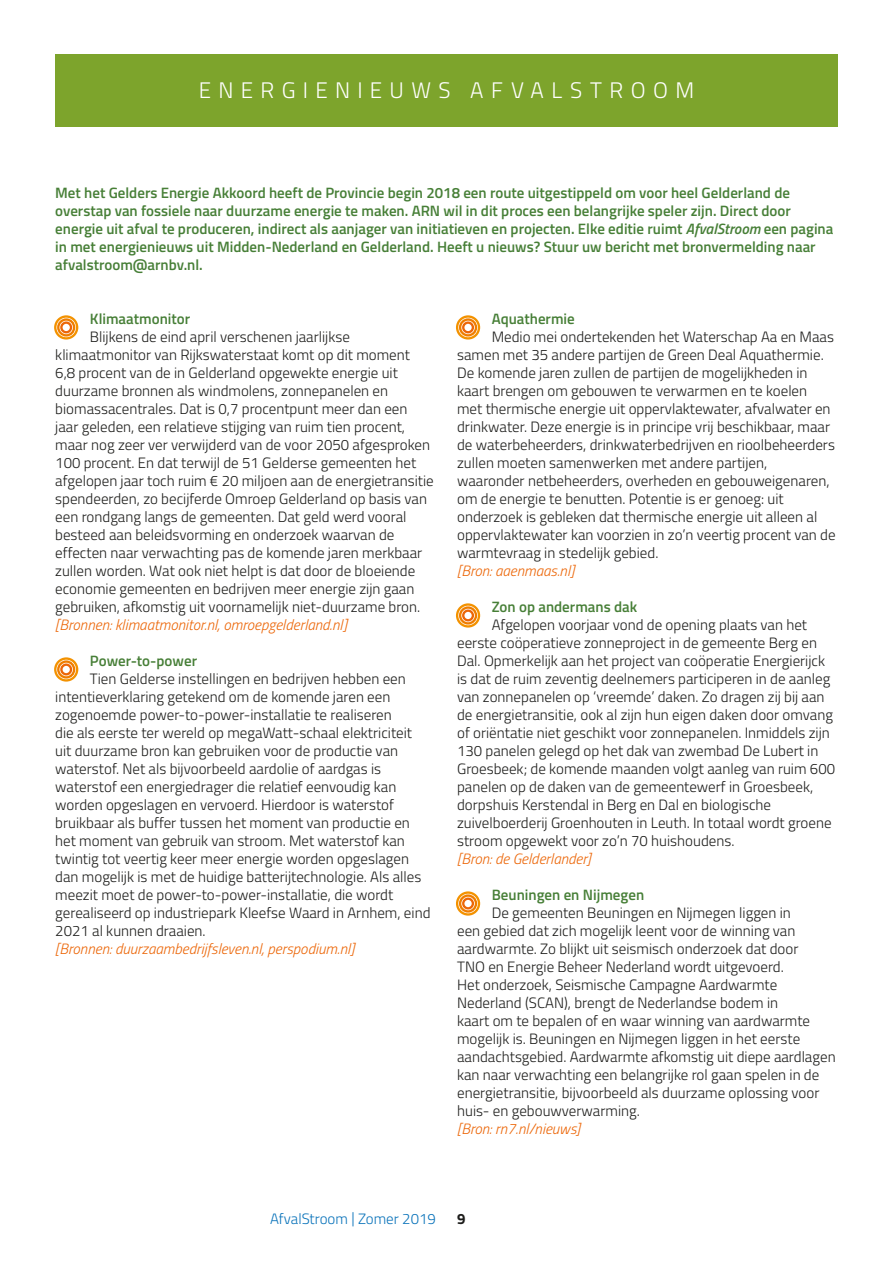
<style>
.page{position:relative;width:893px;height:1263px;background:#fff}
.page>*{position:absolute;margin:0;border:0;box-sizing:border-box;transform-origin:0 0}
.t1{font:300 22.5px "Titillium Web";letter-spacing:.325em;color:#fff}
.t2{font:300 15px/18px "Titillium Web";color:#1d1d1b}
.t3{font:600 15px/18px "Titillium Web";color:#477f37}
.t4{font:italic 300 15px "Titillium Web";color:#ec6608}
.t5{font:300 15px "Titillium Web";color:#0a73ba}
.t6{font:700 15px "Titillium Web";color:#1d1d1b}
.s1{font-style:italic}
</style>
<div class="page">
<div style="left:54px;top:315px;width:24px;height:25px;border:2px solid #f39200;border-radius:50%"></div>
<div style="left:57px;top:318px;width:18px;height:19px;border:2px solid #ef7d00;border-radius:50%"></div>
<div style="left:60px;top:321px;width:12px;height:12px;border:2px solid #ec6608;border-radius:50%"></div>
<div style="left:54px;top:657px;width:24px;height:25px;border:2px solid #f39200;border-radius:50%"></div>
<div style="left:57px;top:660px;width:18px;height:19px;border:2px solid #ef7d00;border-radius:50%"></div>
<div style="left:60px;top:663px;width:12px;height:12px;border:2px solid #ec6608;border-radius:50%"></div>
<div style="left:456px;top:315px;width:24px;height:25px;border:2px solid #f39200;border-radius:50%"></div>
<div style="left:459px;top:318px;width:18px;height:19px;border:2px solid #ef7d00;border-radius:50%"></div>
<div style="left:462px;top:321px;width:12px;height:12px;border:2px solid #ec6608;border-radius:50%"></div>
<div style="left:456px;top:603px;width:24px;height:25px;border:2px solid #f39200;border-radius:50%"></div>
<div style="left:459px;top:606px;width:18px;height:19px;border:2px solid #ef7d00;border-radius:50%"></div>
<div style="left:462px;top:609px;width:12px;height:12px;border:2px solid #ec6608;border-radius:50%"></div>
<div style="left:456px;top:891px;width:24px;height:25px;border:2px solid #f39200;border-radius:50%"></div>
<div style="left:459px;top:894px;width:18px;height:19px;border:2px solid #ef7d00;border-radius:50%"></div>
<div style="left:462px;top:897px;width:12px;height:12px;border:2px solid #ec6608;border-radius:50%"></div>
<div style="left:55px;top:54px;width:783px;height:72px;background:#7da42c"></div>
<h1 class="t1" style="left:199px;top:74px;width:497px">ENERGIENIEUWS AFVALSTROOM</h1>
<p class="t3" style="left:55px;top:183px;width:780px">Met het Gelders Energie Akkoord heeft de Provincie begin 2018 een route uitgestippeld om voor heel Gelderland de overstap van fossiele naar duurzame energie te maken. ARN wil in dit proces een belangrijke speler zijn. Direct door energie uit afval te produceren, indirect als aanjager van initiatieven en projecten. Elke editie ruimt <span class="s1">AfvalStroom</span> een pagina in met energienieuws uit Midden-Nederland en Gelderland. Heeft u nieuws? Stuur uw bericht met bronvermelding naar afvalstroom@arnbv.nl.</p>
<p class="t3" style="left:90px;top:309px;width:102px">Klimaatmonitor</p>
<p class="t2" style="left:55px;top:327px;width:380px;text-indent:35px">Blijkens de eind april verschenen jaarlijkse klimaatmonitor van Rijkswaterstaat komt op dit moment<br>6,8 procent van de in Gelderland opgewekte energie uit duurzame bronnen als windmolens, zonnepanelen en biomassacentrales. Dat is 0,7 procentpunt meer dan een jaar geleden, een relatieve stijging van ruim tien procent, maar nog zeer ver verwijderd van de voor 2050 afgesproken 100 procent. En dat terwijl de 51 Gelderse gemeenten het afgelopen jaar toch ruim € 20 miljoen aan de energietransitie spendeerden, zo becijferde Omroep Gelderland op basis van een rondgang langs de gemeenten. Dat geld werd vooral besteed aan beleidsvorming en onderzoek waarvan de effecten naar verwachting pas de komende jaren merkbaar zullen worden. Wat ook niet helpt is dat door de bloeiende economie gemeenten en bedrijven meer energie zijn gaan gebruiken, afkomstig uit voornamelijk niet-duurzame bron.</p>
<p class="t4" style="left:55px;top:614px;width:293px">[Bronnen: klimaatmonitor.nl, omroepgelderland.nl]</p>
<p class="t3" style="left:90px;top:651px;width:109px">Power-to-power</p>
<p class="t2" style="left:55px;top:669px;width:377px;text-indent:35px">Tien Gelderse instellingen en bedrijven hebben een intentieverklaring getekend om de komende jaren een zogenoemde power-to-power-installatie te realiseren<br>die als eerste ter wereld op megaWatt-schaal elektriciteit uit duurzame bron kan gebruiken voor de productie van waterstof. Net als bijvoorbeeld aardolie of aardgas is waterstof een energiedrager die relatief eenvoudig kan worden opgeslagen en vervoerd. Hierdoor is waterstof bruikbaar als buffer tussen het moment van productie en het moment van gebruik van stroom. Met waterstof kan twintig tot veertig keer meer energie worden opgeslagen dan mogelijk is met de huidige batterijtechnologie. Als alles meezit moet de power-to-power-installatie, die wordt gerealiseerd op industriepark Kleefse Waard in Arnhem, eind 2021 al kunnen draaien.</p>
<p class="t4" style="left:55px;top:938px;width:301px">[Bronnen: duurzaambedrijfsleven.nl, perspodium.nl]</p>
<p class="t3" style="left:492px;top:309px;width:85px">Aquathermie</p>
<p class="t2" style="left:457px;top:327px;width:380px;text-indent:35px">Medio mei ondertekenden het Waterschap Aa en Maas samen met 35 andere partijen de Green Deal Aquathermie.<br>De komende jaren zullen de partijen de mogelijkheden in kaart brengen om gebouwen te verwarmen en te koelen met thermische energie uit oppervlaktewater, afvalwater en drinkwater. Deze energie is in principe vrij beschikbaar, maar de waterbeheerders, drinkwaterbedrijven en rioolbeheerders zullen moeten samenwerken met andere partijen, waaronder netbeheerders, overheden en gebouweigenaren, om de energie te benutten. Potentie is er genoeg: uit onderzoek is gebleken dat thermische energie uit alleen al oppervlaktewater kan voorzien in zo’n veertig procent van de warmtevraag in stedelijk gebied.</p>
<p class="t4" style="left:457px;top:560px;width:119px">[Bron: aaenmaas.nl]</p>
<p class="t3" style="left:492px;top:597px;width:147px">Zon op andermans dak</p>
<p class="t2" style="left:457px;top:615px;width:379px;text-indent:35px">Afgelopen voorjaar vond de opening plaats van het eerste coöperatieve zonneproject in de gemeente Berg en Dal. Opmerkelijk aan het project van coöperatie Energierijck is dat de ruim zeventig deelnemers participeren in de aanleg van zonnepanelen op ‘vreemde’ daken. Zo dragen zij bij aan de energietransitie, ook al zijn hun eigen daken door omvang of oriëntatie niet geschikt voor zonnepanelen. Inmiddels zijn 130 panelen gelegd op het dak van zwembad De Lubert in Groesbeek; de komende maanden volgt aanleg van ruim 600 panelen op de daken van de gemeentewerf in Groesbeek, dorpshuis Kerstendal in Berg en Dal en biologische zuivelboerderij Groenhouten in Leuth. In totaal wordt groene stroom opgewekt voor zo’n 70 huishoudens.</p>
<p class="t4" style="left:457px;top:848px;width:135px">[Bron: de Gelderlander]</p>
<p class="t3" style="left:492px;top:885px;width:154px">Beuningen en Nijmegen</p>
<p class="t2" style="left:457px;top:903px;width:380px;text-indent:35px">De gemeenten Beuningen en Nijmegen liggen in<br>een gebied dat zich mogelijk leent voor de winning van aardwarmte. Zo blijkt uit seismisch onderzoek dat door<br>TNO en Energie Beheer Nederland wordt uitgevoerd.<br>Het onderzoek, Seismische Campagne Aardwarmte Nederland (SCAN), brengt de Nederlandse bodem in<br>kaart om te bepalen of en waar winning van aardwarmte mogelijk is. Beuningen en Nijmegen liggen in het eerste aandachtsgebied. Aardwarmte afkomstig uit diepe aardlagen kan naar verwachting een belangrijke rol gaan spelen in de energietransitie, bijvoorbeeld als duurzame oplossing voor huis- en gebouwverwarming.</p>
<p class="t4" style="left:457px;top:1118px;width:125px">[Bron: rn7.nl/nieuws]</p>
<p class="t5" style="left:270px;top:1208px;width:167px">AfvalStroom | Zomer 2019</p>
<p class="t6" style="left:457px;top:1207px;width:10px">9</p>
</div>
